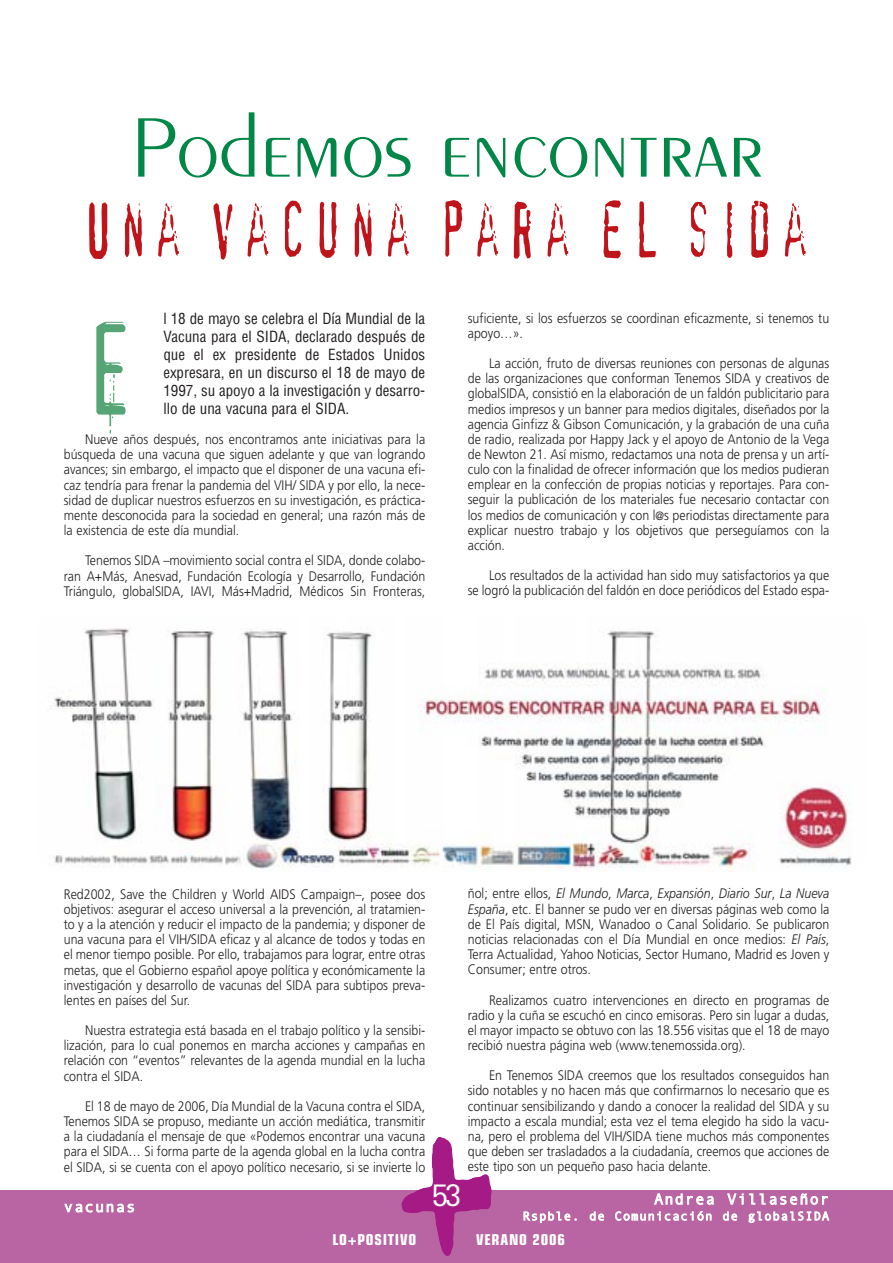
<style>
.page{position:relative;width:893px;height:1263px;background:#fff}
.page>*{position:absolute;margin:0;border:0;box-sizing:border-box;transform-origin:0 0}
.t1{font:140.4px "Astonished";color:#56a577;scale:.83 1}
.t2{font:300 90px "Peignot";color:#008747}
.t3{font:75.6px "Confidential";letter-spacing:.15em;color:#be141a;scale:.71 1}
.t4{font:30px "Glypha";color:#fff}
.t5{font:15px/18px "Switzerland Condensed";color:#231f20;text-align:justify}
.t6{font:15px "Monotypecom";letter-spacing:.085em;color:#fff}
.t7{font:700 condensed 15px "Eurostile";letter-spacing:.05em;color:#fff}
.t8{font:300 13.8px/15.1px "Frutiger";color:#231f20;text-align:justify;scale:.9 1}
.t9{font:12px "Monotypecom";letter-spacing:.085em;color:#fff}
.s1{font-size:12px}
.s2{font-style:italic}
</style>
<div class="page">
<div style="left:0;top:1190px;width:893px;height:73px;background:#b965a3"></div>
<img style="left:401px;top:1137px;width:91px;height:119px">
<img style="left:47px;top:628px;width:805px;height:244px">
<h2 class="t2" style="left:130px;top:112px;width:634px">Podemos encontrar</h2>
<h3 class="t3" style="left:85px;top:188px;width:1021px">UNA VACUNA PARA EL SIDA</h3>
<p class="t5" style="left:163px;top:311px;width:263px">l 18 de mayo se celebra el Día Mundial de la Vacuna para el SIDA, declarado después de que el ex presidente de Estados Unidos expresara, en un discurso el 18 de mayo de 1997, su apoyo a la investigación y desarro&shy;llo de una vacuna para el SIDA.</p>
<p class="t8" style="left:64px;top:433px;width:403px;text-indent:21px">Nueve años después, nos encontramos ante iniciativas para la búsqueda de una vacuna que siguen adelante y que van logrando avances; sin embargo, el impacto que el disponer de una vacuna efi&shy;caz tendría para frenar la pandemia del VIH/ SIDA y por ello, la nece&shy;sidad de duplicar nuestros esfuerzos en su investigación, es práctica&shy;mente desconocida para la sociedad en general; una razón más de la existencia de este día mundial.</p>
<p class="t8" style="left:64px;top:554px;width:403px;text-indent:21px">Tenemos SIDA –movimiento social contra el SIDA, donde colabo&shy;ran A+Más, Anesvad, Fundación Ecología y Desarrollo, Fundación Triángulo, globalSIDA, IAVI, Más+Madrid, Médicos Sin Fronteras,</p>
<h1 class="t1" style="left:92px;top:321px;width:47px">E</h1>
<p class="t8" style="left:468px;top:311px;width:403px">suficiente, si los esfuerzos se coordinan eficazmente, si tenemos tu apoyo…».</p>
<p class="t8" style="left:468px;top:357px;width:403px;text-indent:21px">La acción, fruto de diversas reuniones con personas de algunas de las organizaciones que conforman Tenemos SIDA y creativos de globalSIDA, consistió en la elaboración de un faldón publicitario para medios impresos y un banner para medios digitales, diseñados por la agencia Ginfizz &amp; Gibson Comunicación, y la grabación de una cuña de radio, realizada por Happy Jack y el apoyo de Antonio de la Vega de Newton 21. Así mismo, redactamos una nota de prensa y un artí&shy;culo con la finalidad de ofrecer información que los medios pudieran emplear en la confección de propias noticias y reportajes. Para con&shy;seguir la publicación de los materiales fue necesario contactar con los medios de comunicación y con l<span class="s1">@</span>s periodistas directamente para explicar nuestro trabajo y los objetivos que perseguíamos con la acción.</p>
<p class="t8" style="left:468px;top:569px;width:403px;text-align:right">Los resultados de la actividad han sido muy satisfactorios ya que<br>se logró la publicación del faldón en doce periódicos del Estado espa-</p>
<p class="t8" style="left:64px;top:887px;width:403px">Red2002, Save the Children y World AIDS Campaign–, posee dos objetivos: asegurar el acceso universal a la prevención, al tratamien&shy;to y a la atención y reducir el impacto de la pandemia; y disponer de una vacuna para el VIH/SIDA eficaz y al alcance de todos y todas en el menor tiempo posible. Por ello, trabajamos para lograr, entre otras metas, que el Gobierno español apoye política y económicamente la investigación y desarrollo de vacunas del SIDA para subtipos preva&shy;lentes en países del Sur.</p>
<p class="t8" style="left:64px;top:1024px;width:403px;text-indent:21px">Nuestra estrategia está basada en el trabajo político y la sensibi&shy;lización, para lo cual ponemos en marcha acciones y campañas en relación con “eventos” relevantes de la agenda mundial en la lucha contra el SIDA.</p>
<p class="t8" style="left:64px;top:1099px;width:403px;text-indent:21px">El 18 de mayo de 2006, Día Mundial de la Vacuna contra el SIDA, Tenemos SIDA se propuso, mediante un acción mediática, transmitir a la ciudadanía el mensaje de que «Podemos encontrar una vacuna para el SIDA… Si forma parte de la agenda global en la lucha contra el SIDA, si se cuenta con el apoyo político necesario, si se invierte lo</p>
<p class="t6" style="left:64px;top:1201px;width:73px">vacunas</p>
<p class="t8" style="left:468px;top:887px;width:403px">ñol; entre ellos, <span class="s2">El Mundo</span>, <span class="s2">Marca</span>, <span class="s2">Expansión</span>, <span class="s2">Diario Sur</span>, <span class="s2">La Nueva España</span>, etc. El banner se pudo ver en diversas páginas web como la de El País digital, MSN, Wanadoo o Canal Solidario. Se publicaron noticias relacionadas con el Día Mundial en once medios: <span class="s2">El País</span>, Terra Actualidad, Yahoo Noticias, Sector Humano, Madrid es Joven y Consumer; entre otros.</p>
<p class="t8" style="left:468px;top:993px;width:403px;text-indent:21px">Realizamos cuatro intervenciones en directo en programas de radio y la cuña se escuchó en cinco emisoras. Pero sin lugar a dudas, el mayor impacto se obtuvo con las 18.556 visitas que el 18 de mayo recibió nuestra página web (www.tenemossida.org).</p>
<p class="t8" style="left:468px;top:1069px;width:403px;text-indent:21px">En Tenemos SIDA creemos que los resultados conseguidos han sido notables y no hacen más que confirmarnos lo necesario que es continuar sensibilizando y dando a conocer la realidad del SIDA y su impacto a escala mundial; esta vez el tema elegido ha sido la vacu&shy;na, pero el problema del VIH/SIDA tiene muchos más componentes que deben ser trasladados a la ciudadanía, creemos que acciones de este tipo son un pequeño paso hacia delante.</p>
<h3 class="t4" style="left:431px;top:1184px;width:32px">53</h3>
<p class="t6" style="left:654px;top:1194px;width:176px">Andrea Villaseñor</p>
<p class="t9" style="left:523px;top:1212px;width:308px">Rspble. de Comunicación de globalSIDA</p>
<p class="t7" style="left:332px;top:1234px;width:85px">LO+POSITIVO</p>
<p class="t7" style="left:476px;top:1234px;width:90px">VERANO 2006</p>
</div>
